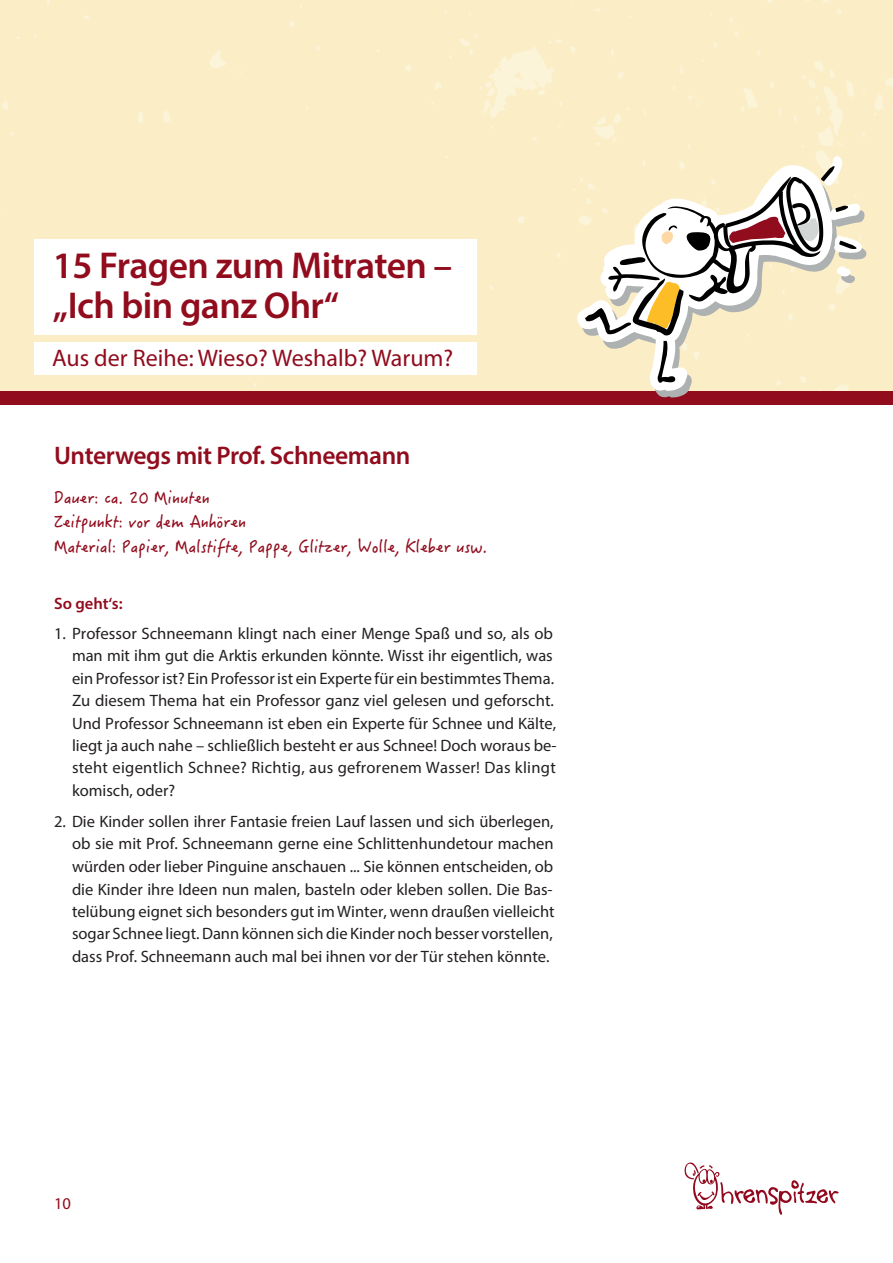
<style>
.page{position:relative;width:893px;height:1263px;background:#fff}
.page>*{position:absolute;margin:0;border:0;box-sizing:border-box;transform-origin:0 0}
.t1{font:600 37.5px/40.5px "Myriad Pro";letter-spacing:-.015em;color:#910c1d}
.t2{font:600 25.5px "Myriad Pro";letter-spacing:-.015em;color:#910c1d}
.t3{font:24px "Myriad Pro";color:#910c1d}
.t4{font:16.5px/22.5px "Myriad Pro";color:#231f20}
.t5{font:16.5px/24px "Hanzi Pen SC W5";color:#910c1d}
.t6{font:600 16.5px "Myriad Pro";color:#910c1d}
.t7{font:16.5px "Myriad Pro";color:#910c1d}
</style>
<div class="page">
<div style="left:0;top:0;width:893px;height:391px;background:#fbeec6"></div>
<div style="left:0;top:391px;width:893px;height:14px;background:#910c1d"></div>
<svg style="left:684px;top:1162px;width:154px;height:53px"></svg>
<svg style="left:577px;top:164px;width:285px;height:227px;background:#f9eeca"></svg>
<svg style="left:585px;top:156px;width:282px;height:227px"></svg>
<div style="left:34px;top:342px;width:442px;height:33px;background:#fff"></div>
<div style="left:34px;top:239px;width:442px;height:96px;background:#fff"></div>
<h1 class="t1" style="left:53px;top:244px;width:401px">15 Fragen zum Mitraten – „Ich bin ganz Ohr“</h1>
<h3 class="t3" style="left:52px;top:343px;width:403px">Aus der Reihe: Wieso? Weshalb? Warum?</h3>
<h2 class="t2" style="left:54px;top:440px;width:358px">Unterwegs mit Prof. Schneemann</h2>
<p class="t5" style="left:54px;top:486px;width:435px">Dauer: ca. 20 Minuten<br>Zeitpunkt: vor dem Anhören<br>Material: Papier, Malstifte, Pappe, Glitzer, Wolle, Kleber usw.</p>
<p class="t6" style="left:54px;top:592px;width:70px">So geht‘s:</p>
<p class="t4" style="left:72px;top:622px;width:486px;text-indent:-18px">1. Professor Schneemann klingt nach einer Menge Spaß und so, als ob man mit ihm gut die Arktis erkunden könnte. Wisst ihr eigentlich, was ein Professor ist? Ein Professor ist ein Experte für ein bestimmtes Thema.<br>Zu diesem Thema hat ein Professor ganz viel gelesen und geforscht.<br>Und Professor Schneemann ist eben ein Experte für Schnee und Kälte, liegt ja auch nahe – schließlich besteht er aus Schnee! Doch woraus be&shy;steht eigentlich Schnee? Richtig, aus gefrorenem Wasser! Das klingt komisch, oder?</p>
<p class="t4" style="left:72px;top:810px;width:484px;text-indent:-18px">2. Die Kinder sollen ihrer Fantasie freien Lauf lassen und sich überlegen, ob sie mit Prof. Schneemann gerne eine Schlittenhundetour machen würden oder lieber Pinguine anschauen ... Sie können entscheiden, ob die Kinder ihre Ideen nun malen, basteln oder kleben sollen. Die Bas&shy;telübung eignet sich besonders gut im Winter, wenn draußen vielleicht sogar Schnee liegt. Dann können sich die Kinder noch besser vorstellen, dass Prof. Schneemann auch mal bei ihnen vor der Tür stehen könnte.</p>
<p class="t7" style="left:54px;top:1194px;width:18px">10</p>
</div>
